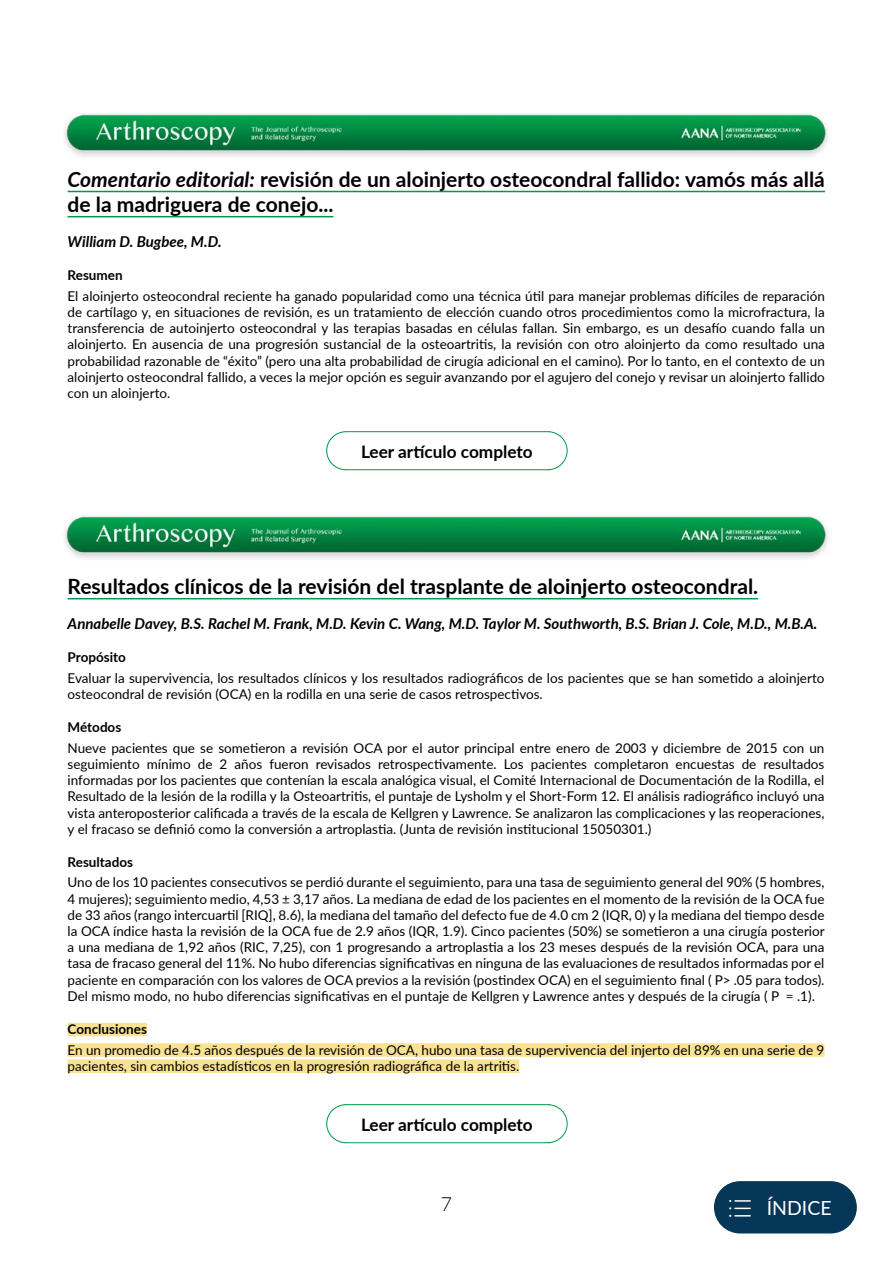
<style>
.page{position:relative;width:893px;height:1263px;background:#fff}
.page>*{position:absolute;margin:0;border:0;box-sizing:border-box;transform-origin:0 0}
.t1{font:700 21px/25.2px "Lato";color:#000}
.t2{font:19.5px "Lato";color:#fff}
.t3{font:300 19.5px "Lato";color:#000}
.t4{font:700 17.25px "Lato";color:#000}
.t5{font:italic 700 15px "Lato";color:#000}
.t6{font:13.5px/16.2px "Lato";color:#000;text-align:justify}
.t7{font:700 13.5px "Lato";color:#000}
.s1{font-style:italic}
</style>
<div class="page">
<div style="left:714px;top:1181px;width:143px;height:52px;background:#073758;border-radius:26px"></div>
<svg style="left:729px;top:1200px;width:21px;height:9px"></svg>
<svg style="left:729px;top:1215px;width:21px;height:2px"></svg>
<hr style="left:68px;top:598px;width:690px;height:1px;background:#009849">
<div style="left:68px;top:1023px;width:79px;height:13px;background:#fae291"></div>
<div style="left:68px;top:1043px;width:756px;height:14px;background:#fae291"></div>
<div style="left:68px;top:1059px;width:451px;height:14px;background:#fae291"></div>
<div style="left:326px;top:431px;width:241px;height:39px;border:1px solid #009849;border-radius:19px"></div>
<div style="left:326px;top:1104px;width:241px;height:39px;border:1px solid #009849;border-radius:19px"></div>
<hr style="left:68px;top:191px;width:757px;height:1px;background:#009849">
<hr style="left:68px;top:216px;width:265px;height:1px;background:#009849">
<img style="left:64px;top:114px;width:764px;height:43px">
<img style="left:64px;top:516px;width:764px;height:43px">
<h1 class="t1" style="left:68px;top:166px;width:759px"><span class="s1">Comentario editorial:</span> revisión de un aloinjerto osteocondral fallido: vamós más allá de la madriguera de conejo...</h1>
<p class="t5" style="left:68px;top:231px;width:155px">William D. Bugbee, M.D.</p>
<p class="t7" style="left:68px;top:266px;width:57px">Resumen</p>
<p class="t6" style="left:68px;top:287px;width:759px">El aloinjerto osteocondral reciente ha ganado popularidad como una técnica útil para manejar problemas difíciles de reparación de cartílago y, en situaciones de revisión, es un tratamiento de elección cuando otros procedimientos como la microfractura, la transferencia de autoinjerto osteocondral y las terapias basadas en células fallan. Sin embargo, es un desafío cuando falla un aloinjerto. En ausencia de una progresión sustancial de la osteoartritis, la revisión con otro aloinjerto da como resultado una probabilidad razonable de “éxito” (pero una alta probabilidad de cirugía adicional en el camino). Por lo tanto, en el contexto de un aloinjerto osteocondral fallido, a veces la mejor opción es seguir avanzando por el agujero del conejo y revisar un aloinjerto fallido con un aloinjerto.</p>
<p class="t4" style="left:361px;top:439px;width:173px">Leer artículo completo</p>
<h1 class="t1" style="left:68px;top:573px;width:692px">Resultados clínicos de la revisión del trasplante de aloinjerto osteocondral.</h1>
<p class="t5" style="left:68px;top:613px;width:751px">Annabelle Davey, B.S. Rachel M. Frank, M.D. Kevin C. Wang, M.D. Taylor M. Southworth, B.S. Brian J. Cole, M.D., M.B.A.</p>
<p class="t7" style="left:68px;top:647px;width:60px">Propósito</p>
<p class="t6" style="left:68px;top:669px;width:758px">Evaluar la supervivencia, los resultados clínicos y los resultados radiográficos de los pacientes que se han sometido a aloinjerto osteocondral de revisión (OCA) en la rodilla en una serie de casos retrospectivos.</p>
<p class="t7" style="left:68px;top:717px;width:55px">Métodos</p>
<p class="t6" style="left:68px;top:739px;width:758px">Nueve pacientes que se sometieron a revisión OCA por el autor principal entre enero de 2003 y diciembre de 2015 con un seguimiento mínimo de 2 años fueron revisados retrospectivamente. Los pacientes completaron encuestas de resultados informadas por los pacientes que contenían la escala analógica visual, el Comité Internacional de Documentación de la Rodilla, el Resultado de la lesión de la rodilla y la Osteoartritis, el puntaje de Lysholm y el Short-Form 12. El análisis radiográfico incluyó una vista anteroposterior calificada a través de la escala de Kellgren y Lawrence. Se analizaron las complicaciones y las reoperaciones, y el fracaso se definió como la conversión a artroplastia. (Junta de revisión institucional 15050301.)</p>
<p class="t7" style="left:68px;top:852px;width:67px">Resultados</p>
<p class="t6" style="left:68px;top:874px;width:759px">Uno de los 10 pacientes consecutivos se perdió durante el seguimiento, para una tasa de seguimiento general del 90% (5 hombres, 4 mujeres); seguimiento medio, 4,53 ± 3,17 años. La mediana de edad de los pacientes en el momento de la revisión de la OCA fue de 33 años (rango intercuartil [RIQ], 8.6), la mediana del tamaño del defecto fue de 4.0 cm 2 (IQR, 0) y la mediana del tiempo desde la OCA índice hasta la revisión de la OCA fue de 2.9 años (IQR, 1.9). Cinco pacientes (50%) se sometieron a una cirugía posterior a una mediana de 1,92 años (RIC, 7,25), con 1 progresando a artroplastia a los 23 meses después de la revisión OCA, para una tasa de fracaso general del 11%. No hubo diferencias significativas en ninguna de las evaluaciones de resultados informadas por el paciente en comparación con los valores de OCA previos a la revisión (postindex OCA) en el seguimiento final ( P&gt; .05 para todos).<br>Del mismo modo, no hubo diferencias significativas en el puntaje de Kellgren y Lawrence antes y después de la cirugía ( P = .1).</p>
<p class="t7" style="left:68px;top:1019px;width:81px">Conclusiones</p>
<p class="t6" style="left:68px;top:1041px;width:758px">En un promedio de 4.5 años después de la revisión de OCA, hubo una tasa de supervivencia del injerto del 89% en una serie de 9 pacientes, sin cambios estadísticos en la progresión radiográfica de la artritis.</p>
<p class="t4" style="left:361px;top:1112px;width:173px">Leer artículo completo</p>
<h2 class="t3" style="left:441px;top:1190px;width:13px">7</h2>
<h2 class="t2" style="left:767px;top:1194px;width:66px">ÍNDICE</h2>
</div>
